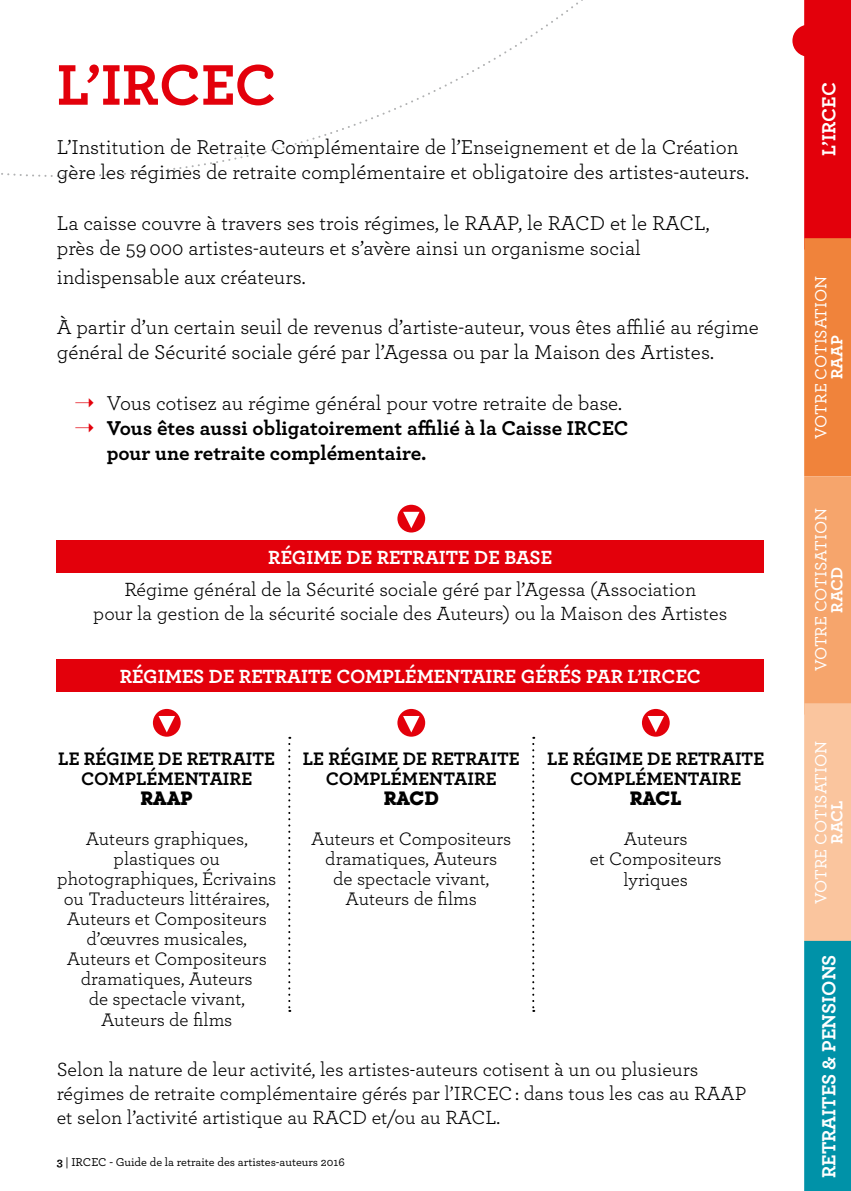
<style>
.page{position:relative;width:851px;height:1191px;background:#fff}
.page>*{position:absolute;margin:0;border:0;box-sizing:border-box;transform-origin:0 0}
.t1{font:700 60px "Archer";color:#e3000b}
.t2{font:21px/25.2px "Archer";color:#000}
.t3{font:700 21px "Archer";color:#000}
.t4{font:20px/24px "Archer";color:#000}
.t5{font:700 20px "Archer";color:#fff}
.t6{font:19px/20px "Archer";color:#000;text-align:center}
.t7{font:700 19px/20px "Archer";color:#000;text-align:center}
.t8{font:700 19px "Lubalin Graph IT Cby BT";color:#000}
.t9{font:500 17px "Archer";color:#fff}
.t10{font:700 17px "Archer";color:#fff}
.t11{font:500 12px "Archer";color:#000}
.s1{color:#e3000b}
.s2{font-weight:700}
</style>
<div class="page">
<svg style="left:804px;top:0;width:47px;height:1191px;background:#be8166"></svg>
<svg style="left:1px;top:173px;width:63px;height:4px"></svg>
<div style="left:57px;top:540px;width:706px;height:32px;background:#e3000b"></div>
<div style="left:57px;top:659px;width:706px;height:32px;background:#e3000b"></div>
<svg style="left:288px;top:737px;width:2px;height:275px"></svg>
<svg style="left:532px;top:737px;width:2px;height:275px"></svg>
<div style="left:792px;top:25px;width:32px;height:32px;background:#e3000b;border-radius:50%"></div>
<div style="left:397px;top:505px;width:28px;height:27px;background:#e3000b;border-radius:50%"></div>
<svg style="left:403px;top:512px;width:16px;height:16px"></svg>
<div style="left:153px;top:709px;width:28px;height:27px;background:#e3000b;border-radius:50%"></div>
<svg style="left:158px;top:716px;width:17px;height:16px"></svg>
<div style="left:397px;top:709px;width:28px;height:27px;background:#e3000b;border-radius:50%"></div>
<svg style="left:403px;top:716px;width:16px;height:16px"></svg>
<div style="left:641px;top:709px;width:28px;height:27px;background:#e3000b;border-radius:50%"></div>
<svg style="left:647px;top:716px;width:17px;height:16px"></svg>
<h1 class="t1" style="left:57px;top:37px;width:221px">L’IRCEC</h1>
<p class="t2" style="left:57px;top:133px;width:693px">L’Institution de Retraite Complémentaire de l’Enseignement et de la Création gère les régimes de retraite complémentaire et obligatoire des artistes-auteurs.</p>
<p class="t2" style="left:57px;top:209px;width:654px">La caisse couvre à travers ses trois régimes, le RAAP, le RACD et le RACL, près de 59 000 artistes-auteurs et s’avère ainsi un organisme social</p>
<p class="t2" style="left:57px;top:263px;width:250px">indispensable aux créateurs.</p>
<p class="t2" style="left:57px;top:313px;width:703px">À partir d’un certain seuil de revenus d’artiste-auteur, vous êtes affilié au régime général de Sécurité sociale géré par l’Agessa ou par la Maison des Artistes.</p>
<p class="t2" style="left:75px;top:389px;width:548px"><span class="s1">➝</span> Vous cotisez au régime général pour votre retraite de base.</p>
<p class="t3" style="left:75px;top:411px;width:555px"><span class="s1">➝</span> Vous êtes aussi obligatoirement affilié à la Caisse IRCEC</p>
<p class="t3" style="left:107px;top:436px;width:321px">pour une retraite complémentaire.</p>
<p class="t5" style="left:268px;top:542px;width:285px">RÉGIME DE RETRAITE DE BASE</p>
<p class="t4" style="left:93px;top:577px;width:635px;text-align:center">Régime général de la Sécurité sociale géré par l’Agessa (Association<br>pour la gestion de la sécurité sociale des Auteurs) ou la Maison des Artistes</p>
<p class="t5" style="left:120px;top:661px;width:582px">RÉGIMES DE RETRAITE COMPLÉMENTAIRE GÉRÉS PAR L’IRCEC</p>
<p class="t7" style="left:58px;top:748px;width:218px">LE RÉGIME DE RETRAITE<br>COMPLÉMENTAIRE</p>
<p class="t8" style="left:140px;top:787px;width:54px">RAAP</p>
<p class="t6" style="left:57px;top:828px;width:220px">Auteurs graphiques, plastiques ou photographiques, Écrivains ou Traducteurs littéraires,<br>Auteurs et Compositeurs d’œuvres musicales,<br>Auteurs et Compositeurs dramatiques, Auteurs<br>de spectacle vivant,<br>Auteurs de films</p>
<p class="t7" style="left:303px;top:748px;width:218px">LE RÉGIME DE RETRAITE<br>COMPLÉMENTAIRE</p>
<p class="t8" style="left:383px;top:787px;width:57px">RACD</p>
<p class="t6" style="left:311px;top:828px;width:201px">Auteurs et Compositeurs dramatiques, Auteurs<br>de spectacle vivant,<br>Auteurs de films</p>
<p class="t7" style="left:547px;top:748px;width:218px">LE RÉGIME DE RETRAITE<br>COMPLÉMENTAIRE</p>
<p class="t8" style="left:629px;top:787px;width:53px">RACL</p>
<p class="t6" style="left:589px;top:828px;width:133px">Auteurs<br>et Compositeurs lyriques</p>
<p class="t4" style="left:57px;top:1056px;width:691px">Selon la nature de leur activité, les artistes-auteurs cotisent à un ou plusieurs régimes de retraite complémentaire gérés par l’IRCEC : dans tous les cas au RAAP et selon l’activité artistique au RACD et/ou au RACL.</p>
<p class="t11" style="left:57px;top:1153px;width:289px"><span class="s2">3</span> | IRCEC - Guide de la retraite des artistes-auteurs 2016</p>
<p class="t5" style="left:813px;top:156px;width:75px;rotate:-90deg">L’IRCEC</p>
<p class="t9" style="left:808px;top:439px;width:165px;rotate:-90deg">VOTRE COTISATION</p>
<p class="t10" style="left:823px;top:379px;width:46px;rotate:-90deg">RAAP</p>
<p class="t9" style="left:808px;top:671px;width:165px;rotate:-90deg">VOTRE COTISATION</p>
<p class="t10" style="left:823px;top:613px;width:48px;rotate:-90deg">RACD</p>
<p class="t9" style="left:808px;top:904px;width:165px;rotate:-90deg">VOTRE COTISATION</p>
<p class="t10" style="left:823px;top:844px;width:45px;rotate:-90deg">RACL</p>
<p class="t5" style="left:813px;top:1178px;width:225px;rotate:-90deg">RETRAITES &amp; PENSIONS</p>
</div>
